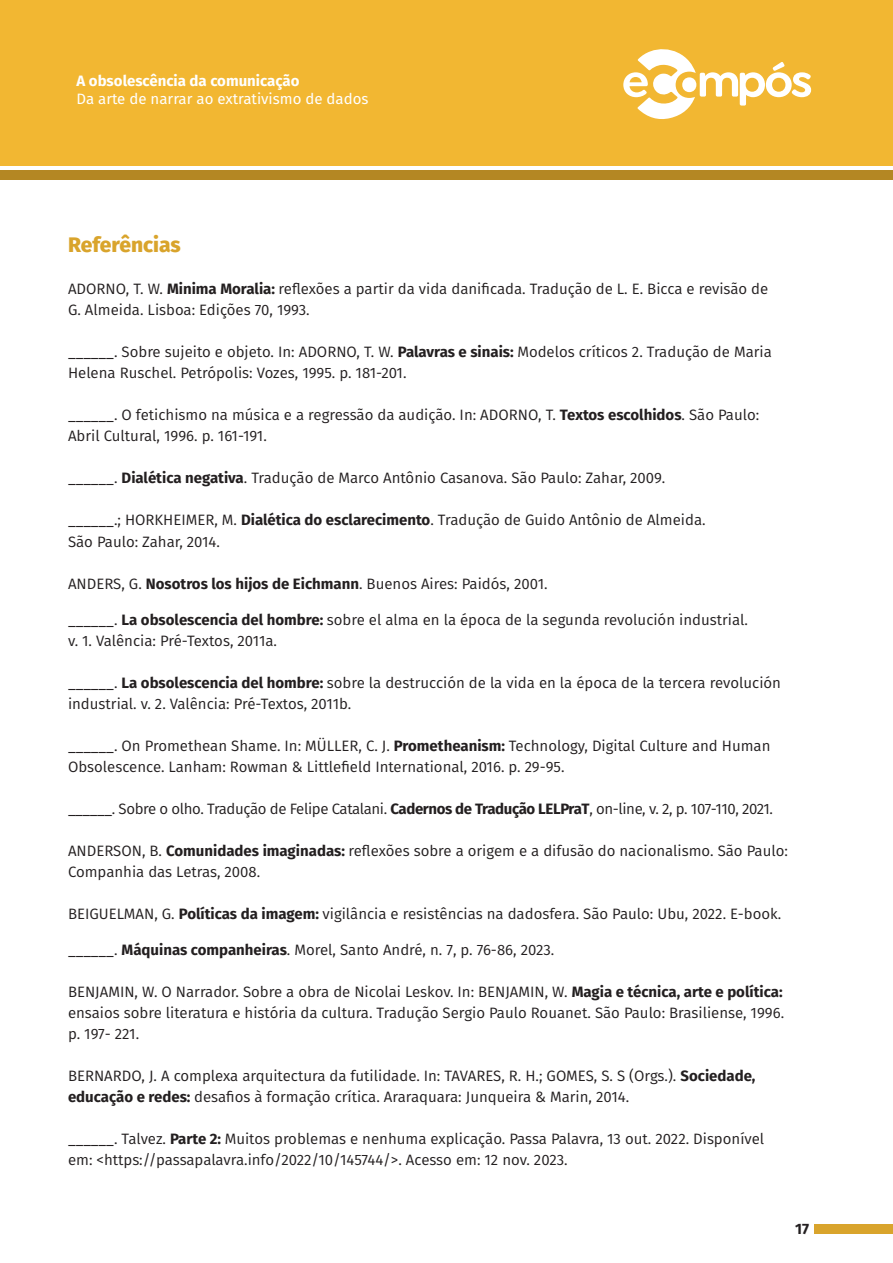
<style>
.page{position:relative;width:893px;height:1263px;background:#fff}
.page>*{position:absolute;margin:0;border:0;box-sizing:border-box;transform-origin:0 0}
.Tópico{font:800 21px "Fira Sans";color:#d9a42c}
.Texto{font:15px/21px "Fira Sans";color:#231f20}
.Texto-2{font:15px "Fira Sans";letter-spacing:-.025em;color:#231f20}
.t1{font:15px "Fira Sans";color:#fff}
.t2{font:700 15px "Fira Sans";color:#fff}
.t3{font:700 15px "Fira Sans";color:#231f20}
.s1{font-weight:700}
</style>
<div class="page">
<div style="left:0;top:0;width:893px;height:166px;background:#f2b732"></div>
<div style="left:0;top:170px;width:893px;height:10px;background:#b48723"></div>
<div style="left:814px;top:1224px;width:79px;height:9px;background:#d9a42c"></div>
<svg style="left:623px;top:49px;width:188px;height:70px"></svg>
<p class="t2" style="left:77px;top:68px;width:224px">A obsolescência da comunicação</p>
<p class="t1" style="left:77px;top:87px;width:293px">Da arte de narrar ao extrativismo de dados</p>
<p class="Tópico" style="left:68px;top:227px;width:114px">Referências</p>
<p class="Texto" style="left:68px;top:278px;width:702px">ADORNO, T. W. <span class="s1">Minima Moralia:</span> reflexões a partir da vida danificada. Tradução de L. E. Bicca e revisão de</p>
<p class="Texto" style="left:68px;top:299px;width:243px">G. Almeida. Lisboa: Edições 70, 1993.</p>
<p class="Texto" style="left:68px;top:341px;width:705px">______. Sobre sujeito e objeto. In: ADORNO, T. W. <span class="s1">Palavras e sinais:</span> Modelos críticos 2. Tradução de Maria<br>Helena Ruschel. Petrópolis: Vozes, 1995. p. 181-201.</p>
<p class="Texto" style="left:68px;top:404px;width:693px">______. O fetichismo na música e a regressão da audição. In: ADORNO, T. <span class="s1">Textos escolhidos</span>. São Paulo:<br>Abril Cultural, 1996. p. 161-191.</p>
<p class="Texto" style="left:68px;top:467px;width:599px">______. <span class="s1">Dialética negativa</span>. Tradução de Marco Antônio Casanova. São Paulo: Zahar, 2009.</p>
<p class="Texto" style="left:68px;top:509px;width:639px">______.; HORKHEIMER, M. <span class="s1">Dialética do esclarecimento</span>. Tradução de Guido Antônio de Almeida.</p>
<p class="Texto" style="left:68px;top:530px;width:154px">São Paulo: Zahar, 2014.</p>
<p class="Texto" style="left:68px;top:572px;width:481px">ANDERS, G. <span class="s1">Nosotros los hijos de Eichmann</span>. Buenos Aires: Paidós, 2001.</p>
<p class="Texto" style="left:68px;top:608px;width:681px">______. <span class="s1">La obsolescencia del hombre:</span> sobre el alma en la época de la segunda revolución industrial.</p>
<p class="Texto" style="left:68px;top:629px;width:211px">v. 1. Valência: Pré-Textos, 2011a.</p>
<p class="Texto" style="left:68px;top:671px;width:714px">______. <span class="s1">La obsolescencia del hombre:</span> sobre la destrucción de la vida en la época de la tercera revolución industrial. v. 2. Valência: Pré-Textos, 2011b.</p>
<p class="Texto" style="left:68px;top:734px;width:704px">______. On Promethean Shame. In: MÜLLER, C. J. <span class="s1">Prometheanism:</span> Technology, Digital Culture and Human<br>Obsolescence. Lanham: Rowman &amp; Littlefield International, 2016. p. 29-95.</p>
<p class="Texto-2" style="left:68px;top:797px;width:706px">______. Sobre o olho. Tradução de Felipe Catalani. <span class="s1">Cadernos de Tradução LELPraT</span>, on-line, v. 2, p. 107-110, 2021.</p>
<p class="Texto" style="left:68px;top:839px;width:721px">ANDERSON, B. <span class="s1">Comunidades imaginadas:</span> reflexões sobre a origem e a difusão do nacionalismo. São Paulo:<br>Companhia das Letras, 2008.</p>
<p class="Texto" style="left:68px;top:902px;width:715px">BEIGUELMAN, G. <span class="s1">Políticas da imagem:</span> vigilância e resistências na dadosfera. São Paulo: Ubu, 2022. E-book.</p>
<p class="Texto" style="left:68px;top:938px;width:488px">______. <span class="s1">Máquinas companheiras</span>. Morel, Santo André, n. 7, p. 76-86, 2023.</p>
<p class="Texto" style="left:68px;top:980px;width:718px;text-align:justify">BENJAMIN, W. O Narrador. Sobre a obra de Nicolai Leskov. In: BENJAMIN, W. <span class="s1">Magia e técnica, arte e política: </span>ensaios sobre literatura e história da cultura. Tradução Sergio Paulo Rouanet. São Paulo: Brasiliense, 1996. p. 197- 221.</p>
<p class="Texto" style="left:68px;top:1064px;width:689px">BERNARDO, J. A complexa arquitectura da futilidade. In: TAVARES, R. H.; GOMES, S. S (Orgs.). <span class="s1">Sociedade, educação e redes:</span> desafios à formação crítica. Araraquara: Junqueira &amp; Marin, 2014.</p>
<p class="Texto" style="left:68px;top:1127px;width:698px">______. Talvez. <span class="s1">Parte 2:</span> Muitos problemas e nenhuma explicação. Passa Palavra, 13 out. 2022. Disponível em: &lt;https://passapalavra.info/2022/10/145744/&gt;. Acesso em: 12 nov. 2023.</p>
<p class="t3" style="left:795px;top:1216px;width:15px">17</p>
</div>
